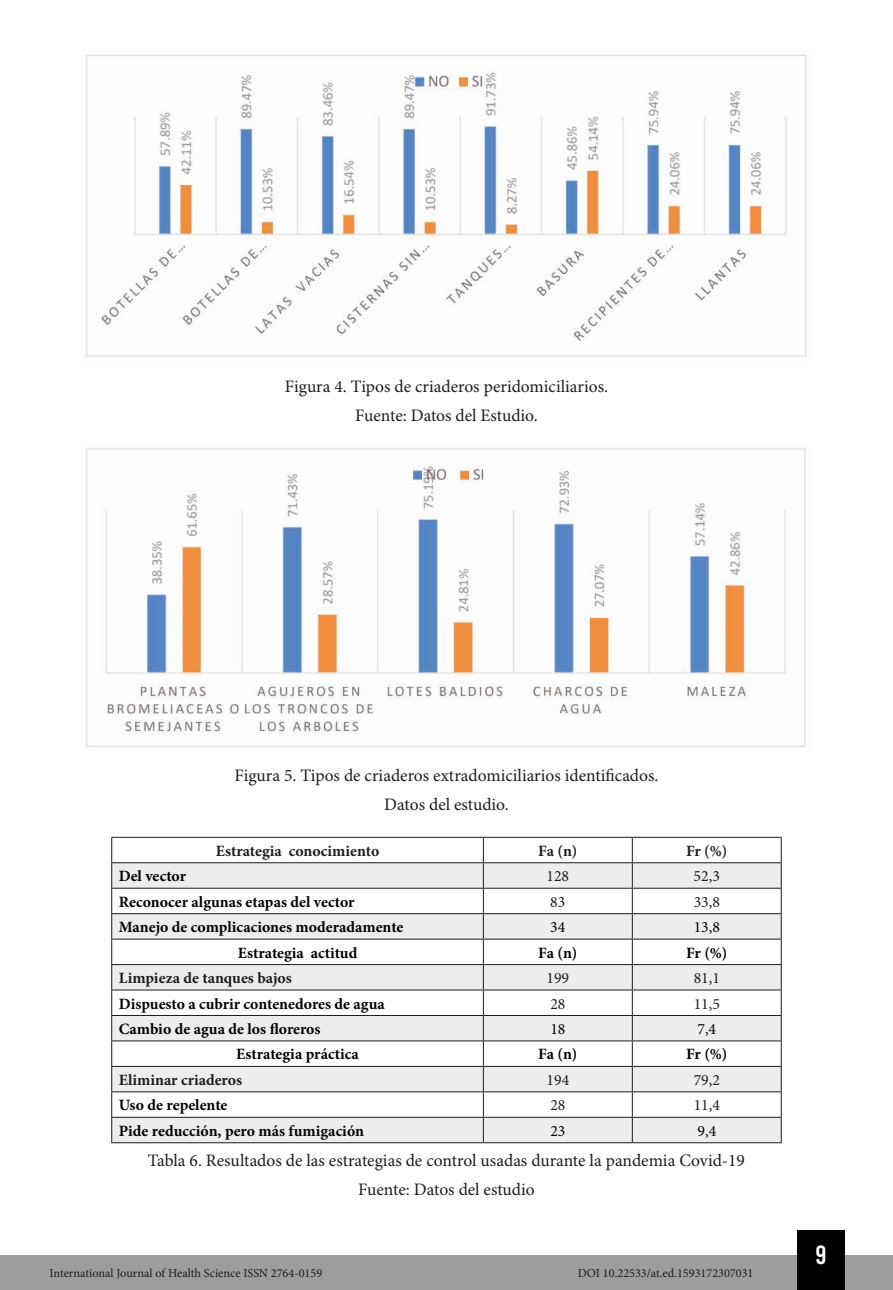
<style>
.page{position:relative;width:893px;height:1290px;background:#fff}
.page>*{position:absolute;margin:0;border:0;box-sizing:border-box;transform-origin:0 0}
.t1{font:26.25px "Bebas Kai";color:#fff}
.t2{font:17.5px/29.4px "Minion Pro";color:#1d1d1b;text-align:center}
.t3{font:700 15.75px "Minion Pro";color:#020203}
.t4{font:700 15.75px "Minion Pro";color:#1d1d1b}
.t5{font:15.75px "Minion Pro";color:#1d1d1b}
.t6{font:15.75px "Minion Pro";color:#020203}
.t7{font:12.25px "Minion Pro";color:#1d1d1b}
</style>
<div class="page">
<div style="left:0;top:1255px;width:893px;height:35px;background:#9d9d9d"></div>
<div style="left:797px;top:1230px;width:48px;height:60px;background:#000"></div>
<img style="left:86px;top:54px;width:721px;height:303px">
<img style="left:86px;top:448px;width:720px;height:300px">
<svg style="left:112px;top:863px;width:669px;height:279px;fill:#ededed"></svg>
<hr style="left:111px;top:837px;width:372px;height:1px;background:#1d1d1b">
<hr style="left:483px;top:837px;width:149px;height:1px;background:#1d1d1b">
<hr style="left:632px;top:837px;width:150px;height:1px;background:#1d1d1b">
<hr style="left:111px;top:862px;width:372px;height:1px;background:#1d1d1b">
<hr style="left:483px;top:862px;width:149px;height:1px;background:#1d1d1b">
<hr style="left:632px;top:862px;width:150px;height:1px;background:#1d1d1b">
<hr style="left:111px;top:888px;width:372px;height:1px;background:#1d1d1b">
<hr style="left:483px;top:888px;width:149px;height:1px;background:#1d1d1b">
<hr style="left:632px;top:888px;width:150px;height:1px;background:#1d1d1b">
<hr style="left:111px;top:913px;width:372px;height:1px;background:#1d1d1b">
<hr style="left:483px;top:913px;width:149px;height:1px;background:#1d1d1b">
<hr style="left:632px;top:913px;width:150px;height:1px;background:#1d1d1b">
<hr style="left:111px;top:939px;width:372px;height:1px;background:#1d1d1b">
<hr style="left:483px;top:939px;width:149px;height:1px;background:#1d1d1b">
<hr style="left:632px;top:939px;width:150px;height:1px;background:#1d1d1b">
<hr style="left:111px;top:964px;width:372px;height:1px;background:#1d1d1b">
<hr style="left:483px;top:964px;width:149px;height:1px;background:#1d1d1b">
<hr style="left:632px;top:964px;width:150px;height:1px;background:#1d1d1b">
<hr style="left:111px;top:989px;width:372px;height:1px;background:#1d1d1b">
<hr style="left:483px;top:989px;width:149px;height:1px;background:#1d1d1b">
<hr style="left:632px;top:989px;width:150px;height:1px;background:#1d1d1b">
<hr style="left:111px;top:1015px;width:372px;height:1px;background:#1d1d1b">
<hr style="left:483px;top:1015px;width:149px;height:1px;background:#1d1d1b">
<hr style="left:632px;top:1015px;width:150px;height:1px;background:#1d1d1b">
<hr style="left:111px;top:1040px;width:372px;height:1px;background:#1d1d1b">
<hr style="left:483px;top:1040px;width:149px;height:1px;background:#1d1d1b">
<hr style="left:632px;top:1040px;width:150px;height:1px;background:#1d1d1b">
<hr style="left:111px;top:1066px;width:372px;height:1px;background:#1d1d1b">
<hr style="left:483px;top:1066px;width:149px;height:1px;background:#1d1d1b">
<hr style="left:632px;top:1066px;width:150px;height:1px;background:#1d1d1b">
<hr style="left:111px;top:1091px;width:372px;height:1px;background:#1d1d1b">
<hr style="left:483px;top:1091px;width:149px;height:1px;background:#1d1d1b">
<hr style="left:632px;top:1091px;width:150px;height:1px;background:#1d1d1b">
<hr style="left:111px;top:1117px;width:372px;height:1px;background:#1d1d1b">
<svg style="left:111px;top:838px;width:1px;height:304px"></svg>
<hr style="left:483px;top:1117px;width:149px;height:1px;background:#1d1d1b">
<svg style="left:483px;top:838px;width:1px;height:304px"></svg>
<hr style="left:632px;top:1117px;width:150px;height:1px;background:#1d1d1b">
<svg style="left:632px;top:838px;width:1px;height:304px"></svg>
<svg style="left:781px;top:838px;width:1px;height:304px"></svg>
<hr style="left:111px;top:1142px;width:372px;height:1px;background:#1d1d1b">
<hr style="left:483px;top:1142px;width:149px;height:1px;background:#1d1d1b">
<hr style="left:632px;top:1142px;width:150px;height:1px;background:#1d1d1b">
<p class="t2" style="left:285px;top:372px;width:325px">Figura 4. Tipos de criaderos peridomiciliarios.<br>Fuente: Datos del Estudio.</p>
<p class="t2" style="left:234px;top:761px;width:426px">Figura 5. Tipos de criaderos extradomiciliarios identificados.<br>Datos del estudio.</p>
<p class="t4" style="left:216px;top:839px;width:165px">Estrategia conocimiento</p>
<p class="t4" style="left:538px;top:839px;width:41px">Fa (n)</p>
<p class="t4" style="left:686px;top:839px;width:43px">Fr (%)</p>
<p class="t3" style="left:119px;top:865px;width:69px">Del vector</p>
<p class="t5" style="left:546px;top:867px;width:24px">128</p>
<p class="t5" style="left:694px;top:867px;width:28px">52,3</p>
<p class="t3" style="left:119px;top:890px;width:237px">Reconocer algunas etapas del vector</p>
<p class="t5" style="left:550px;top:892px;width:17px">83</p>
<p class="t5" style="left:694px;top:892px;width:28px">33,8</p>
<p class="t3" style="left:119px;top:916px;width:286px">Manejo de complicaciones moderadamente</p>
<p class="t6" style="left:550px;top:918px;width:17px">34</p>
<p class="t6" style="left:694px;top:918px;width:28px">13,8</p>
<p class="t3" style="left:238px;top:941px;width:121px">Estrategia actitud</p>
<p class="t3" style="left:538px;top:941px;width:41px">Fa (n)</p>
<p class="t3" style="left:686px;top:941px;width:43px">Fr (%)</p>
<p class="t4" style="left:119px;top:967px;width:175px">Limpieza de tanques bajos</p>
<p class="t5" style="left:546px;top:968px;width:24px">199</p>
<p class="t5" style="left:694px;top:968px;width:28px">81,1</p>
<p class="t3" style="left:119px;top:992px;width:268px">Dispuesto a cubrir contenedores de agua</p>
<p class="t5" style="left:550px;top:994px;width:17px">28</p>
<p class="t5" style="left:694px;top:994px;width:28px">11,5</p>
<p class="t3" style="left:119px;top:1018px;width:203px">Cambio de agua de los floreros</p>
<p class="t6" style="left:550px;top:1019px;width:17px">18</p>
<p class="t6" style="left:697px;top:1019px;width:20px">7,4</p>
<p class="t3" style="left:236px;top:1043px;width:124px">Estrategia práctica</p>
<p class="t3" style="left:538px;top:1043px;width:41px">Fa (n)</p>
<p class="t3" style="left:686px;top:1043px;width:43px">Fr (%)</p>
<p class="t4" style="left:119px;top:1069px;width:125px">Eliminar criaderos</p>
<p class="t5" style="left:547px;top:1070px;width:24px">194</p>
<p class="t5" style="left:694px;top:1070px;width:28px">79,2</p>
<p class="t3" style="left:119px;top:1094px;width:110px">Uso de repelente</p>
<p class="t5" style="left:550px;top:1096px;width:17px">28</p>
<p class="t5" style="left:694px;top:1096px;width:28px">11,4</p>
<p class="t3" style="left:119px;top:1119px;width:247px">Pide reducción, pero más fumigación</p>
<p class="t6" style="left:550px;top:1121px;width:17px">23</p>
<p class="t6" style="left:697px;top:1121px;width:20px">9,4</p>
<p class="t2" style="left:148px;top:1146px;width:598px">Tabla 6. Resultados de las estrategias de control usadas durante la pandemia Covid-19<br>Fuente: Datos del estudio</p>
<p class="t7" style="left:50px;top:1266px;width:274px">International Journal of Health Science ISSN 2764-0159</p>
<p class="t7" style="left:578px;top:1266px;width:177px">DOI 10.22533/at.ed.1593172307031</p>
<h1 class="t1" style="left:815px;top:1241px;width:13px">9</h1>
</div>
